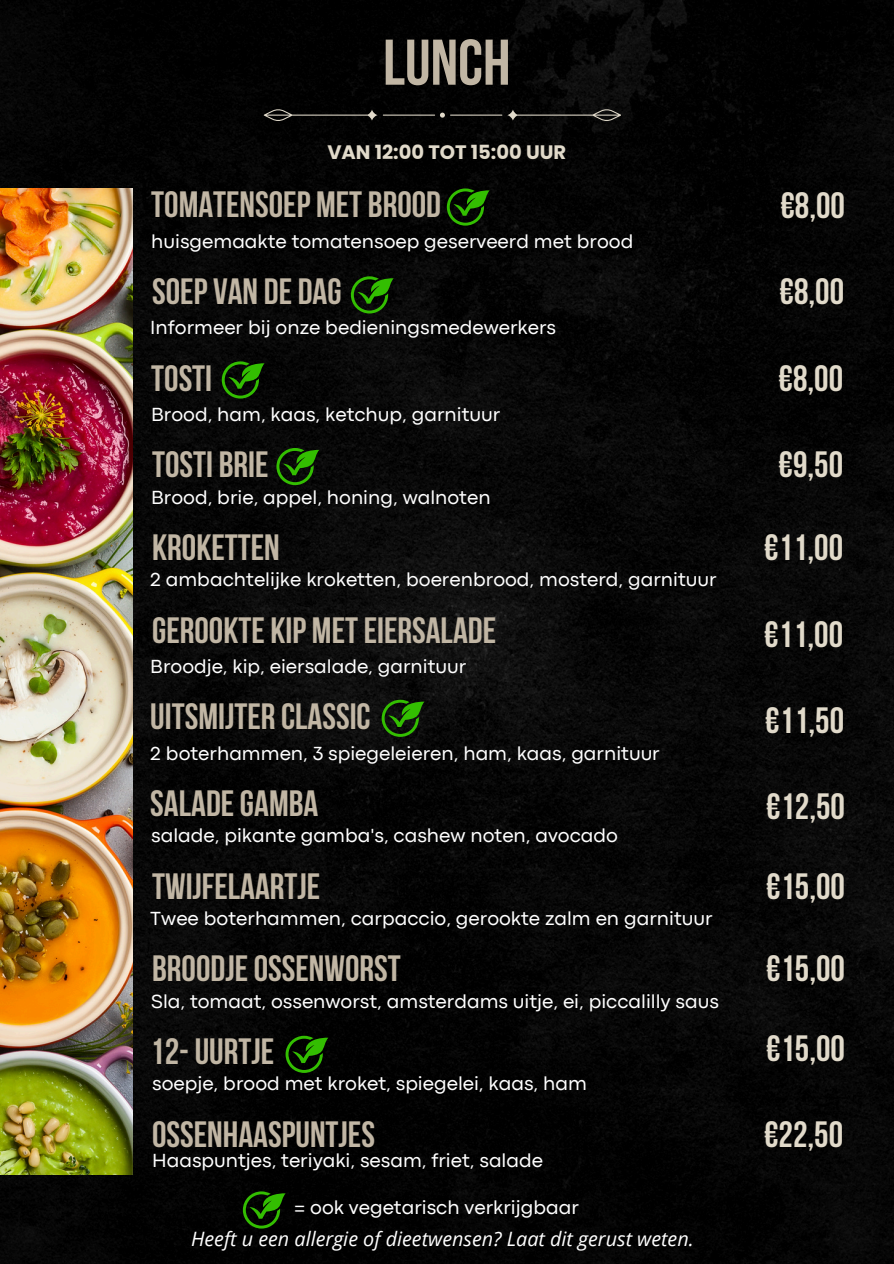
<style>
.page{position:relative;width:894px;height:1264px;background:#fff}
.page>*{position:absolute;margin:0;border:0;box-sizing:border-box;transform-origin:0 0}
.t1{font:700 64.35px "Bebas Neue";color:#c1b6a4}
.t2{font:700 36.45px "Bebas Neue";color:#c1b6a4}
.t3{font:700 36.45px "Bebas Neue";color:#e1daca}
.t4{font:19.8px "Codec Pro";color:#fff}
.t5{font:italic 19.8px "Open Sans";color:#fff}
.t6{font:700 19.5px "Poppins";color:#e1daca}
</style>
<div class="page">
<img style="left:0;top:0;width:893px;height:1263px">
<svg style="left:264px;top:109px;width:356px;height:12px;background:#201f1d"></svg>
<img style="left:0;top:188px;width:133px;height:986px">
<svg style="left:446px;top:188px;width:43px;height:38px;background:#144502"></svg>
<svg style="left:351px;top:276px;width:42px;height:37px;background:#174a04"></svg>
<svg style="left:222px;top:361px;width:42px;height:37px;background:#164a04"></svg>
<svg style="left:285px;top:1035px;width:43px;height:37px;background:#134501"></svg>
<svg style="left:276px;top:448px;width:43px;height:37px;background:#174a05"></svg>
<svg style="left:381px;top:699px;width:43px;height:38px;background:#1a4b08"></svg>
<svg style="left:243px;top:1191px;width:42px;height:37px;background:#144701"></svg>
<h1 class="t1" style="left:383px;top:36px;width:129px">LUNCH</h1>
<p class="t6" style="left:327px;top:139px;width:240px">VAN 12:00 TOT 15:00 UUR</p>
<p class="t2" style="left:151px;top:190px;width:291px">TOMATENSOEP MET BROOD</p>
<p class="t3" style="left:780px;top:190px;width:66px">€8,00</p>
<p class="t4" style="left:151px;top:234px;width:483px">huisgemaakte tomatensoep geserveerd met brood</p>
<p class="t2" style="left:152px;top:277px;width:191px">SOEP VAN DE DAG</p>
<p class="t3" style="left:779px;top:277px;width:66px">€8,00</p>
<p class="t4" style="left:150px;top:321px;width:407px">Informeer bij onze bedieningsmedewerkers</p>
<p class="t2" style="left:151px;top:363px;width:62px">TOSTI</p>
<p class="t4" style="left:151px;top:407px;width:350px">Brood, ham, kaas, ketchup, garnituur</p>
<p class="t2" style="left:152px;top:450px;width:118px">TOSTI BRIE</p>
<p class="t4" style="left:151px;top:490px;width:341px">Brood, brie, appel, honing, walnoten</p>
<p class="t2" style="left:152px;top:532px;width:129px">KROKETTEN</p>
<p class="t4" style="left:150px;top:572px;width:567px">2 ambachtelijke kroketten, boerenbrood, mosterd, garnituur</p>
<p class="t2" style="left:152px;top:615px;width:345px">GEROOKTE KIP METEIERSALADE</p>
<p class="t4" style="left:150px;top:659px;width:317px">Broodje, kip, eiersalade, garnituur</p>
<p class="t2" style="left:150px;top:702px;width:222px">UITSMIJTER CLASSIC</p>
<p class="t4" style="left:150px;top:746px;width:511px">2 boterhammen, 3 spiegeleieren, ham, kaas, garnituur</p>
<p class="t2" style="left:150px;top:788px;width:169px">SALADEGAMBA</p>
<p class="t4" style="left:151px;top:828px;width:468px">salade, pikante gamba's, cashew noten, avocado</p>
<h3 class="t2" style="left:152px;top:871px;width:170px">TWIJFELAARTJE</h3>
<p class="t4" style="left:150px;top:911px;width:563px">Twee boterhammen, carpaccio, gerookte zalm en garnituur</p>
<p class="t2" style="left:152px;top:954px;width:250px">BROODJEOSSENWORST</p>
<p class="t4" style="left:151px;top:994px;width:569px">Sla, tomaat, ossenworst, amsterdams uitje, ei, piccalilly saus</p>
<p class="t2" style="left:150px;top:1036px;width:125px">12-UURTJE</p>
<p class="t4" style="left:152px;top:1076px;width:436px">soepje, brood met kroket, spiegelei, kaas, ham</p>
<p class="t2" style="left:152px;top:1119px;width:224px">OSSENHAASPUNTJES</p>
<p class="t4" style="left:152px;top:1153px;width:392px">Haaspuntjes, teriyaki, sesam, friet, salade</p>
<p class="t4" style="left:294px;top:1200px;width:286px">= ook vegetarisch verkrijgbaar</p>
<p class="t5" style="left:191px;top:1225px;width:504px">Heeft u een allergie of dieetwensen? Laat dit gerust weten.</p>
<p class="t3" style="left:778px;top:363px;width:66px">€8,00</p>
<p class="t3" style="left:778px;top:450px;width:66px">€9,50</p>
<p class="t3" style="left:764px;top:532px;width:80px">€11,00</p>
<p class="t3" style="left:764px;top:619px;width:80px">€11,00</p>
<p class="t3" style="left:764px;top:705px;width:80px">€11,50</p>
<p class="t3" style="left:765px;top:792px;width:80px">€12,50</p>
<p class="t3" style="left:765px;top:871px;width:80px">€15,00</p>
<p class="t3" style="left:765px;top:954px;width:80px">€15,00</p>
<p class="t3" style="left:765px;top:1034px;width:80px">€15,00</p>
<p class="t3" style="left:764px;top:1119px;width:80px">€22,50</p>
</div>
